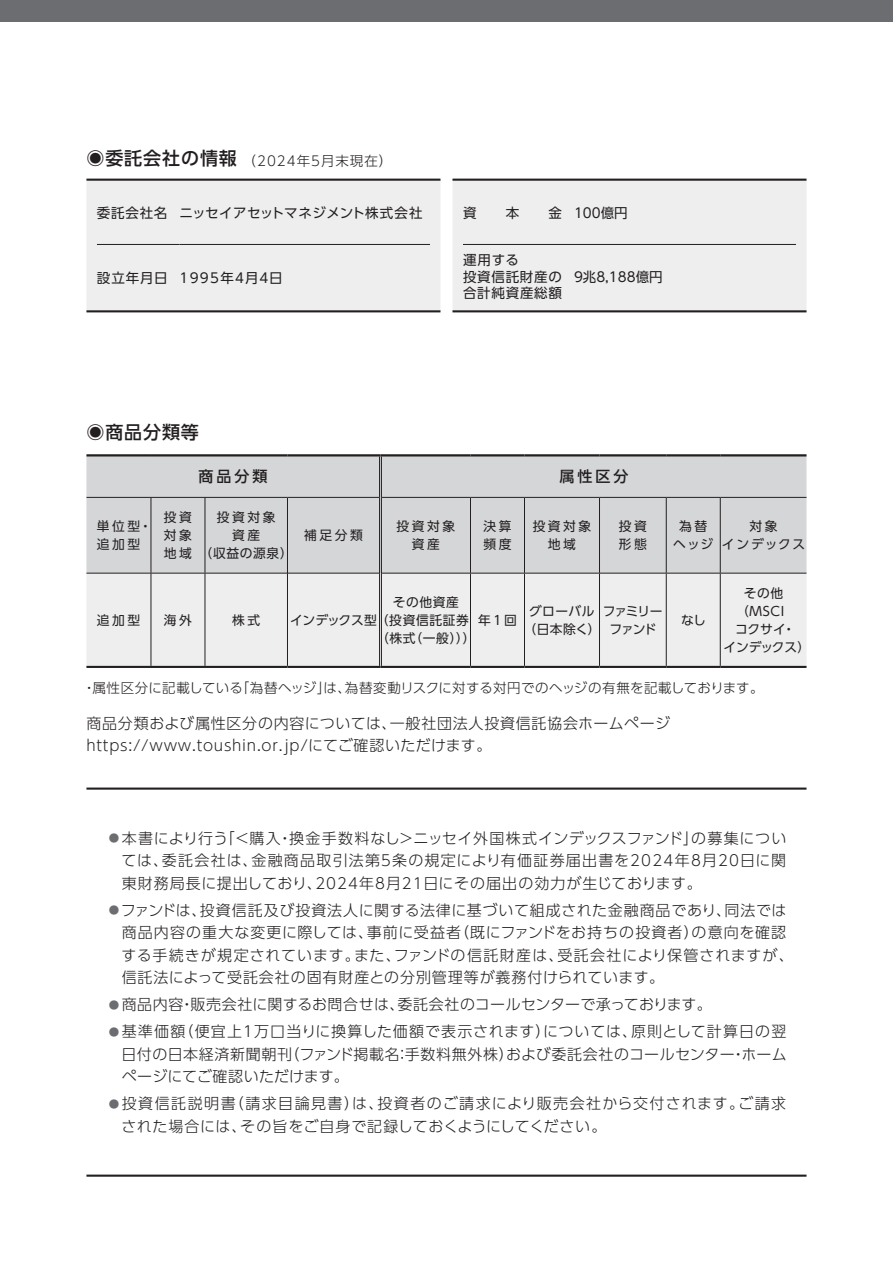
<style>
.page{position:relative;width:893px;height:1263px;background:#fff}
.page>*{position:absolute;margin:0;border:0;box-sizing:border-box;transform-origin:0 0}
.t1{font:500 18px "UD Shin Go Pro";letter-spacing:.05em;color:#231f20}
.t2{font:300 15px/22.5px "UD Shin Go Pro";letter-spacing:.045em;color:#231f20}
.t3{font:300 15px "UD Shin Go Pro";letter-spacing:.02em;color:#231f20}
.t4{font:500 15px "UD Shin Go Pro";letter-spacing:.2em;color:#231f20}
.t5{font:300 13.5px "UD Shin Go Pro";letter-spacing:.03em;color:#231f20}
.t6{font:13.5px/16.5px "UD Shin Go Pro";letter-spacing:.045em;color:#231f20}
.t7{font:300 13.5px "UD Shin Go Pro";letter-spacing:.075em;color:#231f20}
.t8{font:13.5px "UD Shin Go Pro";letter-spacing:.065em;color:#231f20}
.t9{font:13.5px "UD Shin Go Pro";color:#231f20}
.t10{font:12.75px/18px "UD Shin Go Pro";letter-spacing:.05em;color:#231f20;text-align:center}
.t11{font:12.75px "UD Shin Go Pro";letter-spacing:.02em;color:#231f20}
.t12{font:12.75px/18px "UD Shin Go Pro";letter-spacing:.125em;color:#231f20;text-align:center}
.t13{font:12.75px/18px "UD Shin Go Pro";letter-spacing:-.095em;color:#231f20;text-align:center}
.t14{font:12.75px/18px "UD Shin Go Pro";letter-spacing:.135em;color:#231f20;text-align:center}
.s1{font-weight:500;font-size:18px}
.s2{font-size:10.5px;color:#6c6d70}
</style>
<div class="page">
<div style="left:0;top:0;width:893px;height:21px;background:#6c6d70"></div>
<div style="left:87px;top:180px;width:719px;height:131px;background:#eeeeef"></div>
<hr style="left:86px;top:179px;width:354px;height:2px;background:#231f20">
<hr style="left:86px;top:310px;width:354px;height:2px;background:#231f20">
<hr style="left:452px;top:179px;width:354px;height:2px;background:#231f20">
<hr style="left:452px;top:310px;width:354px;height:2px;background:#231f20">
<hr style="left:97px;top:244px;width:82px;height:1px;background:#231f20">
<hr style="left:179px;top:244px;width:251px;height:1px;background:#231f20">
<hr style="left:463px;top:244px;width:111px;height:1px;background:#231f20">
<hr style="left:574px;top:244px;width:222px;height:1px;background:#231f20">
<div style="left:86px;top:456px;width:720px;height:117px;background:#d5d6d8"></div>
<div style="left:86px;top:573px;width:720px;height:93px;background:#eeeeef"></div>
<hr style="left:86px;top:497px;width:65px;height:1px;background:#231f20">
<hr style="left:151px;top:497px;width:54px;height:1px;background:#231f20">
<hr style="left:151px;top:498px;width:1px;height:75px;background:#231f20">
<hr style="left:205px;top:497px;width:82px;height:1px;background:#231f20">
<hr style="left:205px;top:498px;width:1px;height:75px;background:#231f20">
<hr style="left:287px;top:497px;width:92px;height:1px;background:#231f20">
<hr style="left:382px;top:497px;width:88px;height:1px;background:#231f20">
<hr style="left:470px;top:497px;width:54px;height:1px;background:#231f20">
<hr style="left:470px;top:498px;width:1px;height:75px;background:#231f20">
<hr style="left:524px;top:497px;width:75px;height:1px;background:#231f20">
<hr style="left:524px;top:498px;width:1px;height:75px;background:#231f20">
<hr style="left:599px;top:497px;width:67px;height:1px;background:#231f20">
<hr style="left:599px;top:498px;width:1px;height:75px;background:#231f20">
<hr style="left:666px;top:497px;width:54px;height:1px;background:#231f20">
<hr style="left:720px;top:497px;width:86px;height:1px;background:#231f20">
<hr style="left:86px;top:573px;width:65px;height:1px;background:#231f20">
<hr style="left:151px;top:573px;width:54px;height:1px;background:#231f20">
<hr style="left:151px;top:573px;width:1px;height:93px;background:#231f20">
<hr style="left:205px;top:573px;width:82px;height:1px;background:#231f20">
<hr style="left:205px;top:573px;width:1px;height:93px;background:#231f20">
<hr style="left:288px;top:573px;width:91px;height:1px;background:#231f20">
<hr style="left:382px;top:573px;width:88px;height:1px;background:#231f20">
<hr style="left:470px;top:573px;width:54px;height:1px;background:#231f20">
<hr style="left:470px;top:573px;width:1px;height:93px;background:#231f20">
<hr style="left:524px;top:573px;width:75px;height:1px;background:#231f20">
<hr style="left:524px;top:573px;width:1px;height:93px;background:#231f20">
<hr style="left:599px;top:573px;width:67px;height:1px;background:#231f20">
<hr style="left:599px;top:573px;width:1px;height:93px;background:#231f20">
<hr style="left:666px;top:573px;width:54px;height:1px;background:#231f20">
<hr style="left:720px;top:573px;width:86px;height:1px;background:#231f20">
<hr style="left:86px;top:454px;width:65px;height:2px;background:#231f20">
<hr style="left:151px;top:454px;width:54px;height:2px;background:#231f20">
<hr style="left:205px;top:454px;width:82px;height:2px;background:#231f20">
<hr style="left:287px;top:454px;width:93px;height:2px;background:#231f20">
<hr style="left:380px;top:454px;width:90px;height:2px;background:#231f20">
<hr style="left:470px;top:454px;width:54px;height:2px;background:#231f20">
<hr style="left:524px;top:454px;width:75px;height:2px;background:#231f20">
<hr style="left:599px;top:454px;width:67px;height:2px;background:#231f20">
<hr style="left:666px;top:454px;width:54px;height:2px;background:#231f20">
<hr style="left:720px;top:454px;width:86px;height:2px;background:#231f20">
<hr style="left:86px;top:666px;width:65px;height:2px;background:#231f20">
<hr style="left:151px;top:666px;width:54px;height:2px;background:#231f20">
<hr style="left:205px;top:666px;width:82px;height:2px;background:#231f20">
<hr style="left:287px;top:666px;width:93px;height:2px;background:#231f20">
<hr style="left:380px;top:666px;width:90px;height:2px;background:#231f20">
<hr style="left:470px;top:666px;width:54px;height:2px;background:#231f20">
<hr style="left:524px;top:666px;width:75px;height:2px;background:#231f20">
<hr style="left:599px;top:666px;width:67px;height:2px;background:#231f20">
<hr style="left:666px;top:666px;width:54px;height:2px;background:#231f20">
<hr style="left:720px;top:666px;width:86px;height:2px;background:#231f20">
<hr style="left:666px;top:498px;width:1px;height:75px;background:#231f20">
<hr style="left:720px;top:498px;width:1px;height:75px;background:#231f20">
<hr style="left:666px;top:573px;width:1px;height:93px;background:#231f20">
<hr style="left:720px;top:573px;width:1px;height:93px;background:#231f20">
<hr style="left:287px;top:498px;width:1px;height:75px;background:#231f20">
<hr style="left:287px;top:573px;width:1px;height:93px;background:#231f20">
<hr style="left:379px;top:497px;width:1px;height:76px;background:#231f20">
<hr style="left:381px;top:497px;width:1px;height:76px;background:#231f20">
<hr style="left:379px;top:573px;width:1px;height:93px;background:#231f20">
<hr style="left:381px;top:573px;width:1px;height:93px;background:#231f20">
<hr style="left:379px;top:456px;width:1px;height:41px;background:#231f20">
<hr style="left:381px;top:456px;width:1px;height:41px;background:#231f20">
<hr style="left:86px;top:787px;width:720px;height:3px;background:#231f20">
<hr style="left:86px;top:1174px;width:720px;height:3px;background:#231f20">
<p class="t7" style="left:86px;top:150px;width:307px"><span class="s1">◉委託会社の情報</span>（2024年5月末現在）</p>
<p class="t6" style="left:97px;top:204px;width:327px">委託会社名 ニッセイアセットマネジメント株式会社</p>
<p class="t8" style="left:97px;top:267px;width:187px">設立年月日 1995年４月４日</p>
<p class="t6" style="left:463px;top:204px;width:15px">資</p>
<p class="t6" style="left:506px;top:204px;width:15px">本</p>
<p class="t6" style="left:548px;top:204px;width:81px">金 100億円</p>
<p class="t6" style="left:463px;top:251px;width:101px">運用する<br>投資信託財産の合計純資産総額</p>
<p class="t9" style="left:574px;top:266px;width:90px">9兆8,188億円</p>
<p class="t1" style="left:86px;top:418px;width:114px">◉商品分類等</p>
<p class="t4" style="left:198px;top:464px;width:70px">商品分類</p>
<p class="t4" style="left:560px;top:464px;width:70px">属性区分</p>
<p class="t10" style="left:97px;top:517px;width:56px;text-align:left">単位型・追加型</p>
<p class="t10" style="left:164px;top:508px;width:30px;text-align:justify">投資対象地域</p>
<p class="t12" style="left:200px;top:508px;width:95px">投資対象<br>資産<br>（収益の源泉）</p>
<p class="t10" style="left:304px;top:526px;width:60px">補足分類</p>
<p class="t10" style="left:397px;top:517px;width:60px">投資対象資産</p>
<p class="t10" style="left:483px;top:517px;width:30px;text-align:left">決算頻度</p>
<p class="t10" style="left:533px;top:517px;width:60px">投資対象地域</p>
<p class="t10" style="left:619px;top:517px;width:30px;text-align:left">投資形態</p>
<p class="t10" style="left:673px;top:517px;width:42px">為替ヘッジ</p>
<p class="t14" style="left:722px;top:517px;width:85px">対象<br>インデックス</p>
<p class="t10" style="left:744px;top:584px;width:41px">その他</p>
<p class="t10" style="left:736px;top:602px;width:50px">（MSCI</p>
<p class="t10" style="left:735px;top:620px;width:62px">コクサイ・</p>
<p class="t10" style="left:723px;top:638px;width:88px">インデックス）</p>
<p class="t5" style="left:82px;top:677px;width:683px">・属性区分に記載している「為替ヘッジ」は、為替変動リスクに対する対円でのヘッジの有無を記載しております。</p>
<p class="t2" style="left:86px;top:711px;width:585px">商品分類および属性区分の内容については、一般社団法人投資信託協会ホームページhttps://www.toushin.or.jp/にてご確認いただけます。</p>
<p class="t10" style="left:393px;top:593px;width:68px">その他資産</p>
<p class="t10" style="left:376px;top:629px;width:101px">（株式（一般）））</p>
<p class="t10" style="left:478px;top:611px;width:40px">年１回</p>
<p class="t10" style="left:523px;top:602px;width:79px">グローバル（日本除く）</p>
<p class="t13" style="left:603px;top:602px;width:61px">ファミリーファンド</p>
<p class="t10" style="left:681px;top:611px;width:26px">なし</p>
<p class="t10" style="left:97px;top:611px;width:45px">追加型</p>
<p class="t10" style="left:164px;top:611px;width:30px">海外</p>
<p class="t10" style="left:232px;top:611px;width:30px">株式</p>
<p class="t11" style="left:290px;top:610px;width:180px">インデックス型（投資信託証券</p>
<p class="t2" style="left:121px;top:826px;width:666px;text-align:justify;text-indent:-12px"><span class="s2">●</span> 本書により行う「＜購入・換金手数料なし＞ニッセイ外国株式インデックスファンド」の募集については、委託会社は、金融商品取引法第５条の規定により有価証券届出書を2024年8月20日に関東財務局長に提出しており、2024年8月21日にその届出の効力が生じております。</p>
<p class="t2" style="left:121px;top:898px;width:674px;text-indent:-13px"><span class="s2">●</span>ファンドは、投資信託及び投資法人に関する法律に基づいて組成された金融商品であり、同法では商品内容の重大な変更に際しては、事前に受益者（既にファンドをお持ちの投資者）の意向を確認する手続きが規定されています。また、ファンドの信託財産は、受託会社により保管されますが、信託法によって受託会社の固有財産との分別管理等が義務付けられています。</p>
<p class="t3" style="left:109px;top:992px;width:604px"><span class="s2">●</span> 商品内容・販売会社に関するお問合せは、委託会社のコールセンターで承っております。</p>
<p class="t2" style="left:121px;top:1020px;width:667px;text-align:justify;text-indent:-12px"><span class="s2">●</span> 基準価額（便宜上１万口当りに換算した価額で表示されます）については、原則として計算日の翌日付の日本経済新聞朝刊（ファンド掲載名：手数料無外株）および委託会社のコールセンター・ホームページにてご確認いただけます。</p>
<p class="t2" style="left:121px;top:1092px;width:666px;text-indent:-12px"><span class="s2">●</span> 投資信託説明書（請求目論見書）は、投資者のご請求により販売会社から交付されます。ご請求された場合には、その旨をご自身で記録しておくようにしてください。</p>
</div>
